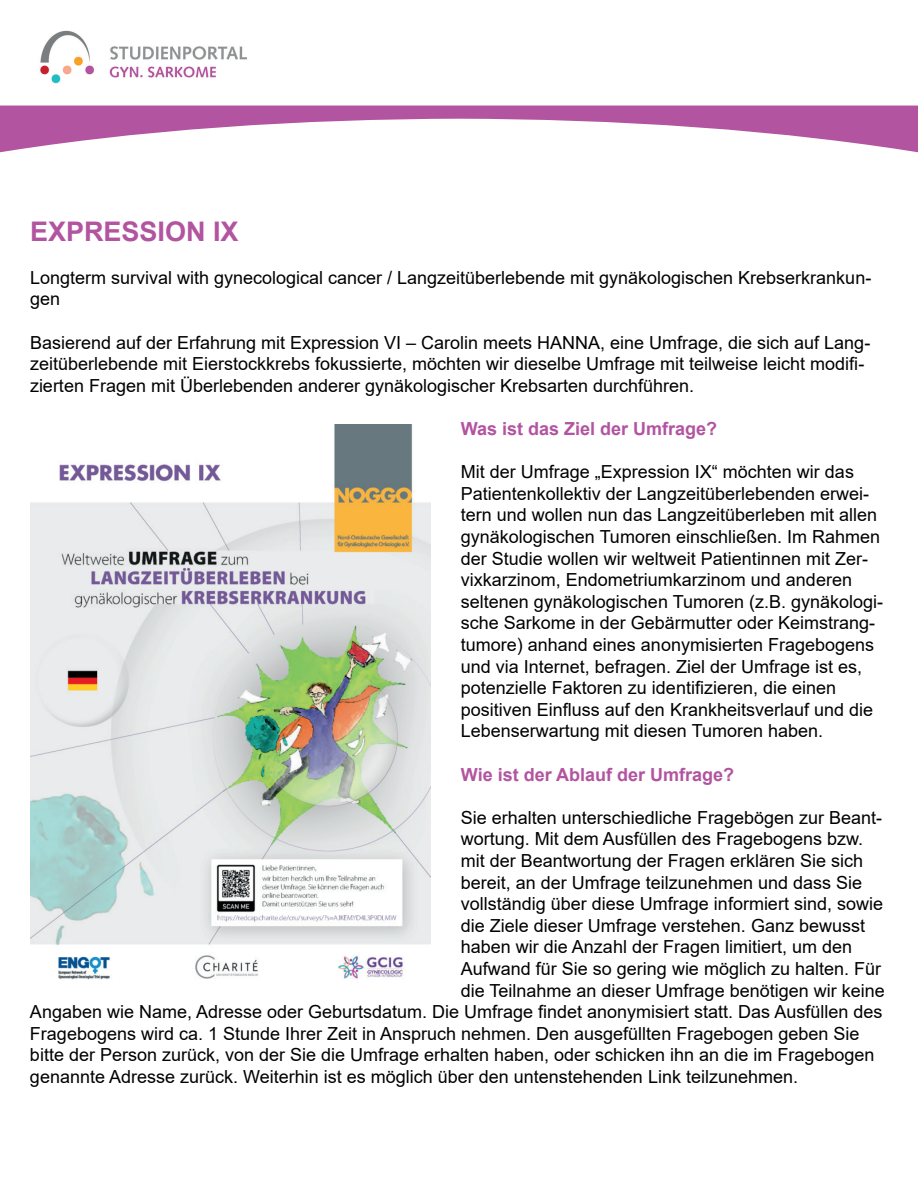
<style>
.page{position:relative;width:918px;height:1188px;background:#fff}
.page>*{position:absolute;margin:0;border:0;box-sizing:border-box;transform-origin:0 0}
.t1{font:700 27px "Arial";color:#b254a0}
.t2{font:18px/21.6px "Arial";color:#000001}
.t3{font:700 18px "Arial";color:#b254a0}
</style>
<div class="page">
<img style="left:40px;top:30px;width:207px;height:54px">
<svg style="left:0;top:106px;width:918px;height:47px"></svg>
<img style="left:30px;top:424px;width:401px;height:556px">
<h1 class="t1" style="left:30px;top:212px;width:210px">EXPRESSION IX</h1>
<p class="t2" style="left:30px;top:267px;width:843px">Longterm survival with gynecological cancer / Langzeitüberlebende mit gynäkologischen Krebserkrankun&shy;gen</p>
<p class="t2" style="left:30px;top:331px;width:842px">Basierend auf der Erfahrung mit Expression VI – Carolin meets HANNA, eine Umfrage, die sich auf Lang&shy;zeitüberlebende mit Eierstockkrebs fokussierte, möchten wir dieselbe Umfrage mit teilweise leicht modifi&shy;zierten Fragen mit Überlebenden anderer gynäkologischer Krebsarten durchführen.</p>
<p class="t3" style="left:461px;top:416px;width:258px">Was ist das Ziel der Umfrage?</p>
<p class="t2" style="left:461px;top:461px;width:424px">Mit der Umfrage „Expression IX“ möchten wir das Patientenkollektiv der Langzeitüberlebenden erwei&shy;tern und wollen nun das Langzeitüberleben mit allen gynäkologischen Tumoren einschließen. Im Rahmen der Studie wollen wir weltweit Patientinnen mit Zer&shy;vixkarzinom, Endometriumkarzinom und anderen seltenen gynäkologischen Tumoren (z.B. gynäkologi&shy;sche Sarkome in der Gebärmutter oder Keimstrang&shy;tumore) anhand eines anonymisierten Fragebogens und via Internet, befragen. Ziel der Umfrage ist es, potenzielle Faktoren zu identifizieren, die einen positiven Einfluss auf den Krankheitsverlauf und die Lebenserwartung mit diesen Tumoren haben.</p>
<p class="t3" style="left:461px;top:762px;width:275px">Wie ist der Ablauf der Umfrage?</p>
<p class="t2" style="left:461px;top:807px;width:423px">Sie erhalten unterschiedliche Fragebögen zur Beant-</p>
<p class="t2" style="left:461px;top:828px;width:404px">wortung. Mit dem Ausfüllen des Fragebogens bzw.</p>
<p class="t2" style="left:461px;top:850px;width:404px">mit der Beantwortung der Fragen erklären Sie sich</p>
<p class="t2" style="left:461px;top:871px;width:403px">bereit, an der Umfrage teilzunehmen und dass Sie</p>
<p class="t2" style="left:461px;top:893px;width:424px">vollständig über diese Umfrage informiert sind, sowie</p>
<p class="t2" style="left:461px;top:915px;width:406px">die Ziele dieser Umfrage verstehen. Ganz bewusst</p>
<p class="t2" style="left:461px;top:936px;width:393px">haben wir die Anzahl der Fragen limitiert, um den</p>
<p class="t2" style="left:461px;top:958px;width:422px">Aufwand für Sie so gering wie möglich zu halten. Für</p>
<p class="t2" style="left:461px;top:979px;width:425px">die Teilnahme an dieser Umfrage benötigen wir keine</p>
<p class="t2" style="left:30px;top:1001px;width:854px">Angaben wie Name, Adresse oder Geburtsdatum. Die Umfrage findet anonymisiert statt. Das Ausfüllen des</p>
<p class="t2" style="left:30px;top:1023px;width:831px">Fragebogens wird ca. 1 Stunde Ihrer Zeit in Anspruch nehmen. Den ausgefüllten Fragebogen geben Sie</p>
<p class="t2" style="left:30px;top:1044px;width:846px">bitte der Person zurück, von der Sie die Umfrage erhalten haben, oder schicken ihn an die im Fragebogen</p>
<p class="t2" style="left:30px;top:1066px;width:770px">genannte Adresse zurück. Weiterhin ist es möglich über den untenstehenden Link teilzunehmen.</p>
</div>
